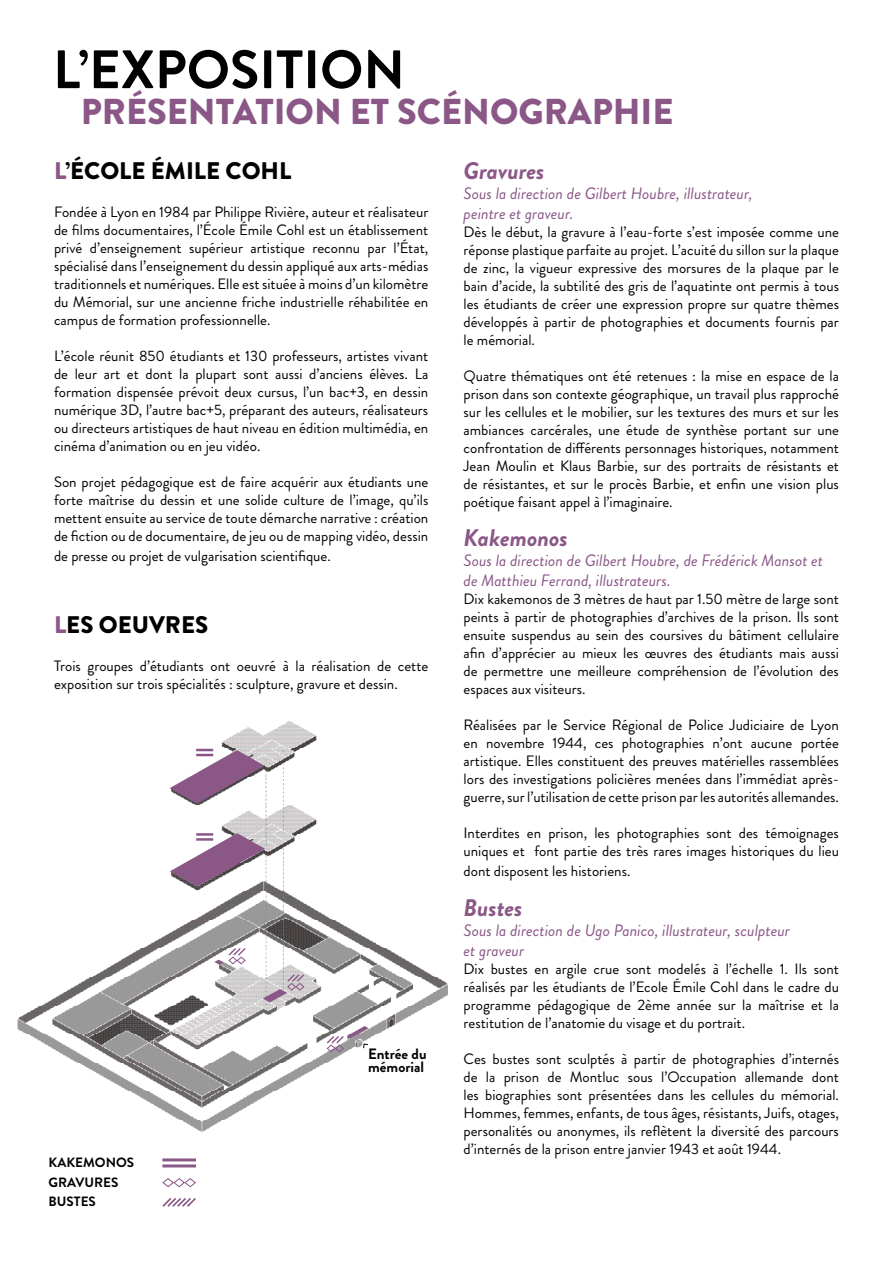
<style>
.page{position:relative;width:893px;height:1263px;background:#fff}
.page>*{position:absolute;margin:0;border:0;box-sizing:border-box;transform-origin:0 0}
.t1{font:700 54px "Brandon Grotesque";color:#000}
.t2{font:900 36px "Brandon Grotesque";color:#8a5787}
.t3{font:900 24px "Brandon Grotesque";color:#000}
.t4{font:italic 700 24px "Brandon Grotesque";color:#8a5787}
.t5{font:italic 16.5px/19.8px "Brandon Grotesque";color:#8a5787}
.t6{font:15px/18px "Brandon Grotesque";color:#000;text-align:justify}
.t7{font:700 15px/13.5px "Brandon Grotesque";color:#000}
.t8{font:700 13.5px/19.5px "Brandon Grotesque";color:#000}
.s1{color:#8a5787}
</style>
<div class="page">
<img style="left:17px;top:721px;width:431px;height:411px">
<hr style="left:162px;top:1158px;width:34px;height:3px;background:#8a5787">
<hr style="left:162px;top:1164px;width:34px;height:3px;background:#8a5787">
<svg style="left:162px;top:1198px;width:34px;height:9px"></svg>
<svg style="left:162px;top:1178px;width:34px;height:10px"></svg>
<svg style="left:170px;top:833px;width:95px;height:53px"></svg>
<svg style="left:170px;top:749px;width:95px;height:54px"></svg>
<svg style="left:214px;top:946px;width:33px;height:19px"></svg>
<svg style="left:263px;top:973px;width:43px;height:29px"></svg>
<hr style="left:196px;top:833px;width:17px;height:3px;background:#8a5787">
<hr style="left:196px;top:838px;width:17px;height:3px;background:#8a5787">
<svg style="left:325px;top:1026px;width:44px;height:27px"></svg>
<h1 class="t1" style="left:53px;top:32px;width:354px">L’EXPOSITION</h1>
<h2 class="t2" style="left:81px;top:86px;width:594px">PRÉSENTATION ET SCÉNOGRAPHIE</h2>
<h3 class="t3" style="left:54px;top:154px;width:239px"><span class="s1">L</span>’ÉCOLE ÉMILE COHL</h3>
<p class="t6" style="left:54px;top:203px;width:376px">Fondée à Lyon en 1984 par Philippe Rivière, auteur et réalisateur de films documentaires, l’École Émile Cohl est un établissement privé d’enseignement supérieur artistique reconnu par l’État, spécialisé dans l’enseignement du dessin appliqué aux arts-médias traditionnels et numériques. Elle est située à moins d’un kilomètre du Mémorial, sur une ancienne friche industrielle réhabilitée en campus de formation professionnelle.</p>
<p class="t6" style="left:54px;top:347px;width:376px">L’école réunit 850 étudiants et 130 professeurs, artistes vivant de leur art et dont la plupart sont aussi d’anciens élèves. La formation dispensée prévoit deux cursus, l’un bac+3, en dessin numérique 3D, l’autre bac+5, préparant des auteurs, réalisateurs ou directeurs artistiques de haut niveau en édition multimédia, en cinéma d’animation ou en jeu vidéo.</p>
<p class="t6" style="left:54px;top:473px;width:376px">Son projet pédagogique est de faire acquérir aux étudiants une forte maîtrise du dessin et une solide culture de l’image, qu’ils mettent ensuite au service de toute démarche narrative : création de fiction ou de documentaire, de jeu ou de mapping vidéo, dessin</p>
<p class="t6" style="left:54px;top:547px;width:278px">de presse ou projet de vulgarisation scientifique.</p>
<h3 class="t4" style="left:464px;top:154px;width:82px">Gravures</h3>
<p class="t5" style="left:464px;top:184px;width:291px">Sous la direction de Gilbert Houbre, illustrateur, peintre et graveur.</p>
<p class="t6" style="left:464px;top:223px;width:377px">Dès le début, la gravure à l’eau-forte s’est imposée comme une réponse plastique parfaite au projet. L’acuité du sillon sur la plaque de zinc, la vigueur expressive des morsures de la plaque par le bain d’acide, la subtilité des gris de l’aquatinte ont permis à tous les étudiants de créer une expression propre sur quatre thèmes développés à partir de photographies et documents fournis par le mémorial.</p>
<p class="t6" style="left:464px;top:367px;width:377px">Quatre thématiques ont été retenues : la mise en espace de la prison dans son contexte géographique, un travail plus rapproché sur les cellules et le mobilier, sur les textures des murs et sur les ambiances carcérales, une étude de synthèse portant sur une confrontation de différents personnages historiques, notamment Jean Moulin et Klaus Barbie, sur des portraits de résistants et de résistantes, et sur le procès Barbie, et enfin une vision plus poétique faisant appel à l’imaginaire.</p>
<h3 class="t4" style="left:464px;top:521px;width:106px">Kakemonos</h3>
<p class="t5" style="left:464px;top:551px;width:361px">Sous la direction de Gilbert Houbre, de Frédérick Mansot et de Matthieu Ferrand, illustrateurs.</p>
<p class="t6" style="left:464px;top:590px;width:377px">Dix kakemonos de 3 mètres de haut par 1.50 mètre de large sont peints à partir de photographies d’archives de la prison. Ils sont ensuite suspendus au sein des coursives du bâtiment cellulaire afin d’apprécier au mieux les œuvres des étudiants mais aussi de permettre une meilleure compréhension de l’évolution des espaces aux visiteurs.</p>
<p class="t6" style="left:464px;top:716px;width:377px">Réalisées par le Service Régional de Police Judiciaire de Lyon en novembre 1944, ces photographies n’ont aucune portée artistique. Elles constituent des preuves matérielles rassemblées lors des investigations policières menées dans l’immédiat après&shy;guerre, sur l’utilisation de cette prison par les autorités allemandes.</p>
<p class="t6" style="left:464px;top:824px;width:377px">Interdites en prison, les photographies sont des témoignages uniques et font partie des très rares images historiques du lieu</p>
<p class="t6" style="left:464px;top:862px;width:168px">dont disposent les historiens.</p>
<h3 class="t4" style="left:464px;top:891px;width:60px">Bustes</h3>
<p class="t5" style="left:464px;top:921px;width:328px">Sous la direction de Ugo Panico, illustrateur, sculpteur et graveur</p>
<p class="t6" style="left:464px;top:960px;width:377px">Dix bustes en argile crue sont modelés à l’échelle 1. Ils sont réalisés par les étudiants de l’Ecole Émile Cohl dans le cadre du programme pédagogique de 2ème année sur la maîtrise et la restitution de l’anatomie du visage et du portrait.</p>
<p class="t6" style="left:464px;top:1050px;width:377px">Ces bustes sont sculptés à partir de photographies d’internés de la prison de Montluc sous l’Occupation allemande dont les biographies sont présentées dans les cellules du mémorial.<br>Hommes, femmes, enfants, de tous âges, résistants, Juifs, otages, personalités ou anonymes, ils reflètent la diversité des parcours d’internés de la prison entre janvier 1943 et août 1944.</p>
<h3 class="t3" style="left:54px;top:608px;width:156px"><span class="s1">L</span>ES OEUVRES</h3>
<p class="t6" style="left:54px;top:657px;width:376px">Trois groupes d’étudiants ont oeuvré à la réalisation de cette exposition sur trois spécialités : sculpture, gravure et dessin.</p>
<p class="t7" style="left:368px;top:1047px;width:60px">Entrée du mémorial</p>
<p class="t8" style="left:49px;top:1153px;width:87px">KAKEMONOS<br>GRAVURES<br>BUSTES</p>
</div>
